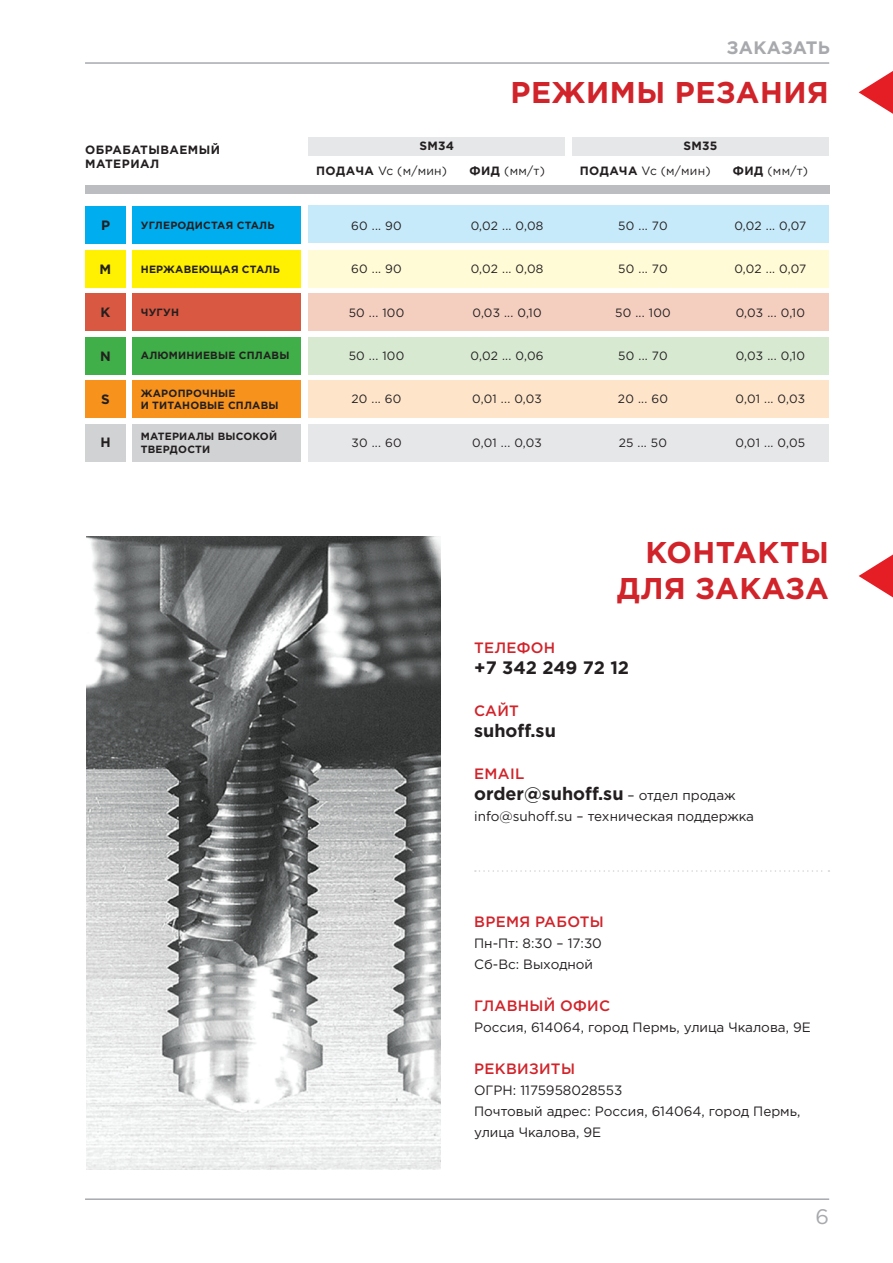
<style>
.page{position:relative;width:893px;height:1263px;background:#fff}
.page>*{position:absolute;margin:0;border:0;box-sizing:border-box;transform-origin:0 0}
.t1{font:700 30px/36px "Gotham Pro";letter-spacing:.02em;color:#d1232a;text-align:right}
.t2{font:21px "Gotham Pro";color:#a8a9ad}
.t3{font:700 18px "Gotham Pro";color:#231f20}
.t4{font:700 18px "Gotham Pro";color:#a8a9ad}
.t5{font:500 15px "Gotham Pro";letter-spacing:.02em;color:#d1232a}
.t6{font:13.5px/21px "Gotham Pro";color:#231f20}
.t7{font:700 13.5px "Gotham Pro";color:#231f20}
.t8{font:12px "Gotham Pro";letter-spacing:.02em;color:#231f20}
.t9{font:700 12px/14.4px "Gotham Pro";letter-spacing:.04em;color:#231f20}
.t10{font:700 10.5px/12.6px "Gotham Pro";letter-spacing:.02em;color:#231f20}
.s1{font-weight:700}
.s2{font-weight:400;font-size:13.5px}
</style>
<div class="page">
<hr style="left:85px;top:1198px;width:744px;height:2px;background:#a8a9ad">
<hr style="left:85px;top:62px;width:744px;height:2px;background:#a8a9ad">
<svg style="left:859px;top:71px;width:34px;height:43px"></svg>
<div style="left:309px;top:294px;width:520px;height:37px;background:#f4cfc0"></div>
<div style="left:309px;top:380px;width:520px;height:37px;background:#fee5ca"></div>
<svg style="left:475px;top:870px;width:354px;height:2px"></svg>
<div style="left:85px;top:207px;width:41px;height:37px;background:#00aeef"></div>
<div style="left:132px;top:207px;width:169px;height:37px;background:#00aeef"></div>
<div style="left:85px;top:250px;width:41px;height:37px;background:#fff101"></div>
<div style="left:132px;top:250px;width:169px;height:37px;background:#fff101"></div>
<div style="left:85px;top:294px;width:41px;height:37px;background:#d95842"></div>
<div style="left:132px;top:294px;width:169px;height:37px;background:#d95842"></div>
<div style="left:85px;top:337px;width:41px;height:37px;background:#40ae49"></div>
<div style="left:132px;top:337px;width:169px;height:37px;background:#40ae49"></div>
<div style="left:85px;top:380px;width:41px;height:38px;background:#f7931d"></div>
<div style="left:132px;top:380px;width:169px;height:38px;background:#f7931d"></div>
<div style="left:85px;top:424px;width:41px;height:37px;background:#d1d2d4"></div>
<div style="left:132px;top:424px;width:169px;height:37px;background:#d1d2d4"></div>
<div style="left:309px;top:250px;width:520px;height:37px;background:#fffbd6"></div>
<div style="left:309px;top:205px;width:520px;height:38px;background:#c6eafa"></div>
<div style="left:309px;top:337px;width:520px;height:37px;background:#d8e9d2"></div>
<div style="left:309px;top:424px;width:520px;height:37px;background:#e6e7e9"></div>
<img style="left:86px;top:536px;width:354px;height:633px">
<svg style="left:859px;top:554px;width:34px;height:43px"></svg>
<div style="left:309px;top:137px;width:256px;height:18px;background:#e6e7e9"></div>
<div style="left:572px;top:137px;width:257px;height:18px;background:#e6e7e9"></div>
<div style="left:85px;top:186px;width:744px;height:8px;background:#bcbdc0"></div>
<p class="t9" style="left:85px;top:142px;width:136px">ОБРАБАТЫВАЕМЫЙ<br>МАТЕРИАЛ</p>
<p class="t7" style="left:101px;top:218px;width:11px">P</p>
<p class="t10" style="left:141px;top:219px;width:135px">УГЛЕРОДИСТАЯ СТАЛЬ</p>
<p class="t7" style="left:100px;top:261px;width:13px">M</p>
<p class="t10" style="left:141px;top:262px;width:140px">НЕРЖАВЕЮЩАЯ СТАЛЬ</p>
<p class="t7" style="left:101px;top:304px;width:11px">K</p>
<p class="t10" style="left:141px;top:306px;width:40px">ЧУГУН</p>
<p class="t7" style="left:100px;top:348px;width:12px">N</p>
<p class="t10" style="left:141px;top:349px;width:150px">АЛЮМИНИЕВЫЕ СПЛАВЫ</p>
<p class="t7" style="left:101px;top:391px;width:10px">S</p>
<p class="t10" style="left:141px;top:386px;width:139px">ЖАРОПРОЧНЫЕ<br>И ТИТАНОВЫЕ СПЛАВЫ</p>
<p class="t7" style="left:100px;top:435px;width:12px">H</p>
<p class="t10" style="left:141px;top:430px;width:138px">МАТЕРИАЛЫ ВЫСОКОЙ<br>ТВЕРДОСТИ</p>
<h3 class="t4" style="left:727px;top:37px;width:105px">ЗАКАЗАТЬ</h3>
<h1 class="t1" style="left:511px;top:73px;width:320px">РЕЖИМЫ РЕЗАНИЯ</h1>
<p class="t9" style="left:420px;top:139px;width:36px">SM34</p>
<p class="t9" style="left:684px;top:139px;width:35px">SM35</p>
<p class="t8" style="left:469px;top:164px;width:77px"><span class="s1">ФИД</span> (мм/т)</p>
<p class="t8" style="left:733px;top:164px;width:77px"><span class="s1">ФИД</span> (мм/т)</p>
<p class="t8" style="left:316px;top:164px;width:133px"><span class="s1">ПОДАЧА</span> Vc (м/мин)</p>
<p class="t8" style="left:580px;top:164px;width:133px"><span class="s1">ПОДАЧА</span> Vc (м/мин)</p>
<p class="t8" style="left:351px;top:219px;width:52px">60 ... 90</p>
<p class="t8" style="left:351px;top:262px;width:52px">60 ... 90</p>
<p class="t8" style="left:349px;top:306px;width:57px">50 ... 100</p>
<p class="t8" style="left:349px;top:349px;width:57px">50 ... 100</p>
<p class="t8" style="left:351px;top:393px;width:52px">20 ... 60</p>
<p class="t8" style="left:351px;top:436px;width:52px">30 ... 60</p>
<p class="t8" style="left:471px;top:219px;width:74px">0,02 ... 0,08</p>
<p class="t8" style="left:471px;top:262px;width:74px">0,02 ... 0,08</p>
<p class="t8" style="left:472px;top:306px;width:71px">0,03 ... 0,10</p>
<p class="t8" style="left:471px;top:349px;width:74px">0,02 ... 0,06</p>
<p class="t8" style="left:472px;top:393px;width:71px">0,01 ... 0,03</p>
<p class="t8" style="left:472px;top:436px;width:71px">0,01 ... 0,03</p>
<p class="t8" style="left:618px;top:219px;width:51px">50 ... 70</p>
<p class="t8" style="left:618px;top:262px;width:51px">50 ... 70</p>
<p class="t8" style="left:615px;top:306px;width:57px">50 ... 100</p>
<p class="t8" style="left:618px;top:349px;width:51px">50 ... 70</p>
<p class="t8" style="left:618px;top:393px;width:52px">20 ... 60</p>
<p class="t8" style="left:619px;top:436px;width:50px">25 ... 50</p>
<p class="t8" style="left:734px;top:219px;width:74px">0,02 ... 0,07</p>
<p class="t8" style="left:734px;top:262px;width:74px">0,02 ... 0,07</p>
<p class="t8" style="left:736px;top:306px;width:71px">0,03 ... 0,10</p>
<p class="t8" style="left:736px;top:349px;width:71px">0,03 ... 0,10</p>
<p class="t8" style="left:735px;top:393px;width:71px">0,01 ... 0,03</p>
<p class="t8" style="left:735px;top:436px;width:71px">0,01 ... 0,05</p>
<h1 class="t1" style="left:617px;top:534px;width:213px">КОНТАКТЫ<br>ДЛЯ ЗАКАЗА</h1>
<p class="t5" style="left:474px;top:639px;width:82px">ТЕЛЕФОН</p>
<h3 class="t3" style="left:474px;top:657px;width:157px">+7 342 249 72 12</h3>
<p class="t5" style="left:474px;top:702px;width:46px">САЙТ</p>
<h3 class="t3" style="left:474px;top:720px;width:83px">suhoff.su</h3>
<p class="t5" style="left:474px;top:765px;width:52px">EMAIL</p>
<h3 class="t3" style="left:474px;top:783px;width:263px">order@suhoff.su <span class="s2">– отдел продаж</span></h3>
<p class="t6" style="left:474px;top:806px;width:281px">info@suhoff.su – техническая поддержка</p>
<p class="t5" style="left:474px;top:913px;width:131px">ВРЕМЯ РАБОТЫ</p>
<p class="t6" style="left:474px;top:933px;width:129px">Пн-Пт: 8:30 – 17:30<br>Сб-Вс: Выходной</p>
<p class="t5" style="left:474px;top:997px;width:137px">ГЛАВНЫЙ ОФИС</p>
<p class="t6" style="left:474px;top:1017px;width:338px">Россия, 614064, город Пермь, улица Чкалова, 9Е</p>
<p class="t5" style="left:474px;top:1060px;width:102px">РЕКВИЗИТЫ</p>
<p class="t6" style="left:474px;top:1080px;width:328px">ОГРН: 1175958028553<br>Почтовый адрес: Россия, 614064, город Пермь, улица Чкалова, 9Е</p>
<h2 class="t2" style="left:816px;top:1204px;width:15px">6</h2>
</div>
